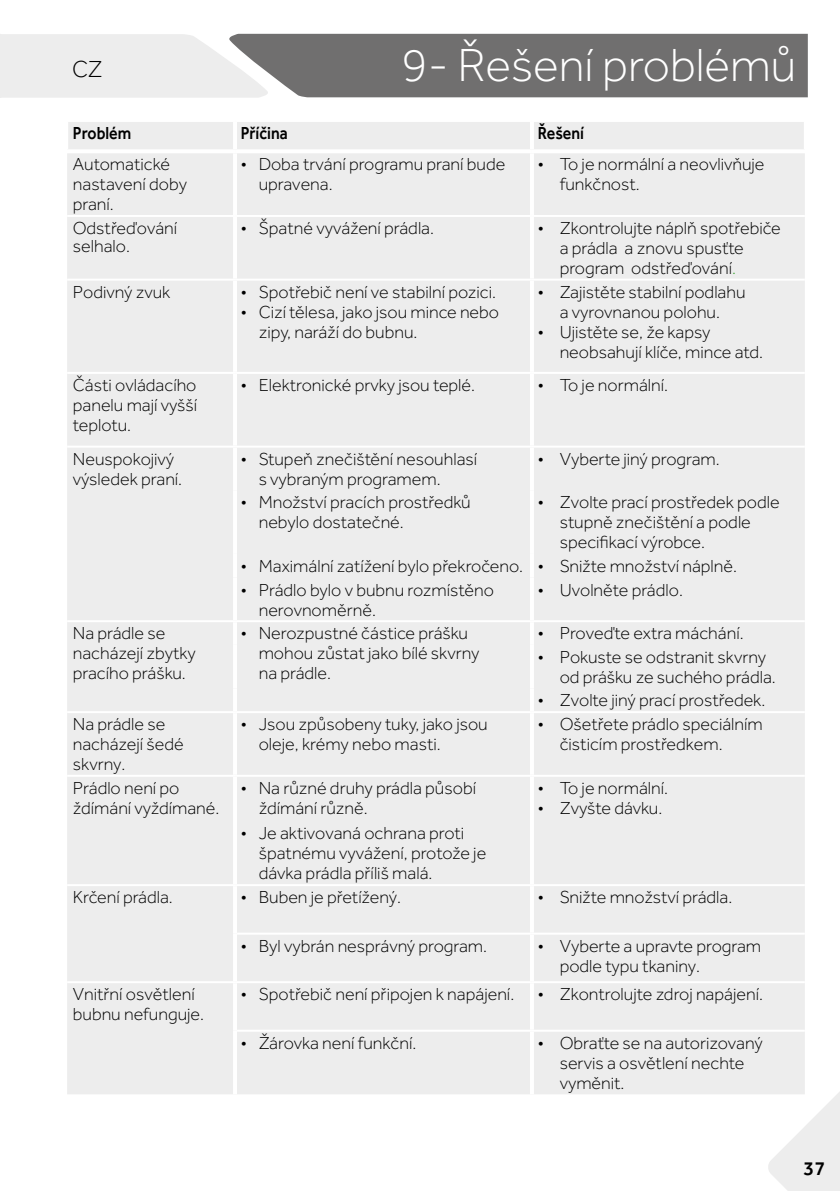
<style>
.page{position:relative;width:840px;height:1191px;background:#fff}
.page>*{position:absolute;margin:0;border:0;box-sizing:border-box;transform-origin:0 0}
.t1{font:300 48px "Effra";color:#fff}
.t2{font:300 24px "Effra";color:#000}
.t3{font:500 20px "Effra";color:#000}
.t4{font:300 18px/20px "Effra";color:#000}
.t5{font:500 18px "Effra";color:#000;scale:.88 1}
.s1{color:#3fa535}
</style>
<div class="page">
<svg style="left:768px;top:1045px;width:71px;height:146px"></svg>
<svg style="left:0;top:34px;width:807px;height:64px;background:#d6d6d6"></svg>
<div style="left:302px;top:34px;width:493px;height:62px;background:#706f6f"></div>
<div style="left:67px;top:122px;width:737px;height:972px;background:#ededed"></div>
<hr style="left:233px;top:153px;width:4px;height:62px;background:#fff">
<svg style="left:529px;top:153px;width:4px;height:62px"></svg>
<hr style="left:233px;top:217px;width:4px;height:62px;background:#fff">
<svg style="left:529px;top:217px;width:4px;height:62px"></svg>
<hr style="left:233px;top:281px;width:4px;height:91px;background:#fff">
<svg style="left:529px;top:281px;width:4px;height:91px"></svg>
<hr style="left:233px;top:374px;width:4px;height:71px;background:#fff">
<svg style="left:529px;top:374px;width:4px;height:71px"></svg>
<hr style="left:233px;top:447px;width:4px;height:43px;background:#fff">
<svg style="left:529px;top:447px;width:4px;height:43px"></svg>
<hr style="left:233px;top:490px;width:4px;height:64px;background:#fff">
<svg style="left:529px;top:490px;width:4px;height:64px"></svg>
<hr style="left:233px;top:554px;width:4px;height:23px;background:#fff">
<svg style="left:529px;top:554px;width:4px;height:23px"></svg>
<hr style="left:233px;top:577px;width:4px;height:43px;background:#fff">
<svg style="left:529px;top:577px;width:4px;height:43px"></svg>
<hr style="left:233px;top:622px;width:4px;height:23px;background:#fff">
<svg style="left:529px;top:622px;width:4px;height:23px"></svg>
<hr style="left:233px;top:645px;width:4px;height:43px;background:#fff">
<svg style="left:529px;top:645px;width:4px;height:43px"></svg>
<hr style="left:233px;top:688px;width:4px;height:23px;background:#fff">
<svg style="left:529px;top:688px;width:4px;height:23px"></svg>
<hr style="left:233px;top:713px;width:4px;height:62px;background:#fff">
<svg style="left:529px;top:713px;width:4px;height:62px"></svg>
<hr style="left:233px;top:777px;width:4px;height:107px;background:#fff">
<svg style="left:529px;top:777px;width:4px;height:107px"></svg>
<hr style="left:233px;top:886px;width:4px;height:47px;background:#fff">
<svg style="left:529px;top:886px;width:4px;height:46px"></svg>
<hr style="left:233px;top:933px;width:4px;height:48px;background:#fff">
<svg style="left:529px;top:934px;width:4px;height:47px"></svg>
<hr style="left:233px;top:983px;width:4px;height:47px;background:#fff">
<svg style="left:529px;top:983px;width:4px;height:46px"></svg>
<hr style="left:233px;top:1030px;width:4px;height:64px;background:#fff">
<svg style="left:529px;top:1031px;width:4px;height:63px"></svg>
<hr style="left:66px;top:122px;width:2px;height:27px;background:#fff">
<hr style="left:803px;top:122px;width:2px;height:27px;background:#fff">
<hr style="left:233px;top:122px;width:4px;height:27px;background:#fff">
<svg style="left:529px;top:122px;width:4px;height:27px"></svg>
<hr style="left:66px;top:149px;width:169px;height:4px;background:#fff">
<hr style="left:235px;top:149px;width:296px;height:4px;background:#fff">
<hr style="left:531px;top:149px;width:274px;height:4px;background:#fff">
<hr style="left:67px;top:279px;width:168px;height:2px;background:#fff">
<hr style="left:235px;top:279px;width:296px;height:2px;background:#fff">
<hr style="left:531px;top:279px;width:273px;height:2px;background:#fff">
<hr style="left:67px;top:372px;width:168px;height:2px;background:#fff">
<hr style="left:235px;top:372px;width:296px;height:2px;background:#fff">
<hr style="left:531px;top:372px;width:273px;height:2px;background:#fff">
<hr style="left:67px;top:445px;width:168px;height:2px;background:#fff">
<hr style="left:235px;top:445px;width:296px;height:2px;background:#fff">
<hr style="left:531px;top:445px;width:273px;height:2px;background:#fff">
<hr style="left:67px;top:215px;width:168px;height:2px;background:#fff">
<hr style="left:235px;top:215px;width:296px;height:2px;background:#fff">
<hr style="left:531px;top:215px;width:273px;height:2px;background:#fff">
<hr style="left:67px;top:620px;width:168px;height:2px;background:#fff">
<hr style="left:235px;top:620px;width:296px;height:2px;background:#fff">
<hr style="left:531px;top:620px;width:273px;height:2px;background:#fff">
<hr style="left:67px;top:711px;width:168px;height:2px;background:#fff">
<hr style="left:235px;top:711px;width:296px;height:2px;background:#fff">
<hr style="left:67px;top:775px;width:168px;height:2px;background:#fff">
<hr style="left:235px;top:775px;width:296px;height:2px;background:#fff">
<hr style="left:67px;top:884px;width:168px;height:2px;background:#fff">
<hr style="left:235px;top:884px;width:296px;height:2px;background:#fff">
<hr style="left:237px;top:932px;width:294px;height:2px;background:#fff">
<hr style="left:67px;top:981px;width:168px;height:2px;background:#fff">
<hr style="left:235px;top:981px;width:296px;height:2px;background:#fff">
<hr style="left:237px;top:1029px;width:294px;height:2px;background:#fff">
<hr style="left:531px;top:711px;width:273px;height:2px;background:#fff">
<hr style="left:531px;top:775px;width:273px;height:2px;background:#fff">
<hr style="left:531px;top:884px;width:273px;height:2px;background:#fff">
<hr style="left:531px;top:932px;width:273px;height:2px;background:#fff">
<hr style="left:531px;top:981px;width:273px;height:2px;background:#fff">
<hr style="left:531px;top:1029px;width:273px;height:2px;background:#fff">
<h2 class="t2" style="left:72px;top:55px;width:32px">CZ</h2>
<h1 class="t1" style="left:401px;top:38px;width:396px">9- Řešení problémů</h1>
<p class="t5" style="left:73px;top:122px;width:68px">Problém</p>
<p class="t5" style="left:240px;top:122px;width:55px">Příčina</p>
<p class="t5" style="left:537px;top:122px;width:54px">Řešení</p>
<p class="t4" style="left:73px;top:154px;width:116px">Automatické nastavení doby praní.</p>
<p class="t4" style="left:258px;top:154px;width:248px;text-indent:-18px">• Doba trvání programu praní bude upravena.</p>
<p class="t4" style="left:559px;top:154px;width:206px;text-indent:-22px">• To je normální a neovlivňuje funkčnost.</p>
<p class="t4" style="left:73px;top:219px;width:106px;line-height:18px">Odstřeďování selhalo.</p>
<p class="t4" style="left:240px;top:218px;width:195px">• Špatné vyvážení prádla.</p>
<p class="t4" style="left:559px;top:218px;width:222px;text-indent:-22px">• Zkontrolujte náplň spotřebiče a prádla a znovu spusťte program odstřeďování<span class="s1">.</span></p>
<p class="t4" style="left:73px;top:281px;width:99px">Podivný zvuk</p>
<p class="t4" style="left:240px;top:281px;width:257px">• Spotřebič není ve stabilní pozici.</p>
<p class="t4" style="left:258px;top:301px;width:242px;text-indent:-18px">• Cizí tělesa, jako jsou mince nebo zipy, naráží do bubnu.</p>
<p class="t4" style="left:537px;top:281px;width:209px;text-align:center">• Zajistěte stabilní podlahu a vyrovnanou polohu.</p>
<p class="t4" style="left:559px;top:321px;width:205px;text-indent:-22px">• Ujistěte se, že kapsy neobsahují klíče, mince atd.</p>
<p class="t4" style="left:73px;top:375px;width:126px;text-align:justify">Části ovládacího panelu mají vyšší teplotu.</p>
<p class="t4" style="left:240px;top:375px;width:236px">• Elektronické prvky jsou teplé.</p>
<p class="t4" style="left:537px;top:375px;width:132px">• To je normální.</p>
<p class="t4" style="left:73px;top:448px;width:111px">Neuspokojivý výsledek praní.</p>
<p class="t4" style="left:258px;top:448px;width:220px;text-indent:-18px">• Stupeň znečištění nesouhlasí s vybraným programem.</p>
<p class="t4" style="left:537px;top:448px;width:183px">• Vyberte jiný program.</p>
<p class="t4" style="left:258px;top:492px;width:213px;text-indent:-18px">• Množství pracích prostředků nebylo dostatečné.</p>
<p class="t4" style="left:559px;top:492px;width:221px;text-indent:-22px">• Zvolte prací prostředek podle stupně znečištění a podle specifikací výrobce.</p>
<p class="t4" style="left:240px;top:556px;width:497px">• Maximální zatížení bylo překročeno. • Snižte množství náplně.</p>
<p class="t4" style="left:258px;top:579px;width:236px;text-indent:-18px">• Prádlo bylo v bubnu rozmístěno nerovnoměrně.</p>
<p class="t4" style="left:537px;top:579px;width:147px">• Uvolněte prádlo.</p>
<p class="t4" style="left:73px;top:623px;width:124px">Na prádle se nacházejí zbytky pracího prášku.</p>
<p class="t4" style="left:258px;top:623px;width:222px;text-indent:-18px">• Nerozpustné částice prášku mohou zůstat jako bílé skvrny na prádle.</p>
<p class="t4" style="left:537px;top:623px;width:207px">• Proveďte extra máchání.</p>
<p class="t4" style="left:559px;top:647px;width:217px;text-indent:-22px">• Pokuste se odstranit skvrny od prášku ze suchého prádla.</p>
<p class="t4" style="left:537px;top:690px;width:229px">• Zvolte jiný prací prostředek.</p>
<p class="t4" style="left:73px;top:714px;width:112px">Na prádle se nacházejí šedé skvrny.</p>
<p class="t4" style="left:258px;top:714px;width:230px;text-indent:-18px">• Jsou způsobeny tuky, jako jsou oleje, krémy nebo masti.</p>
<p class="t4" style="left:559px;top:714px;width:204px;text-indent:-22px">• Ošetřete prádlo speciálním čisticím prostředkem.</p>
<p class="t4" style="left:73px;top:777px;width:148px">Prádlo není po ždímání vyždímané.</p>
<p class="t4" style="left:258px;top:777px;width:219px;text-indent:-18px">• Na různé druhy prádla působí ždímání různě.</p>
<p class="t4" style="left:258px;top:823px;width:229px;text-indent:-18px">• Je aktivovaná ochrana proti špatnému vyvážení, protože je dávka prádla příliš malá.</p>
<p class="t4" style="left:537px;top:777px;width:132px">• To je normální.</p>
<p class="t4" style="left:537px;top:797px;width:126px">• Zvyšte dávku.</p>
<p class="t4" style="left:73px;top:887px;width:101px">Krčení prádla.</p>
<p class="t4" style="left:240px;top:887px;width:162px">• Buben je přetížený.</p>
<p class="t4" style="left:537px;top:887px;width:196px">• Snižte množství prádla.</p>
<p class="t4" style="left:240px;top:935px;width:248px">• Byl vybrán nesprávný program.</p>
<p class="t4" style="left:559px;top:935px;width:203px;text-indent:-22px">• Vyberte a upravte program podle typu tkaniny.</p>
<p class="t4" style="left:73px;top:984px;width:133px">Vnitřní osvětlení bubnu nefunguje.</p>
<p class="t4" style="left:240px;top:984px;width:275px">• Spotřebič není připojen k napájení.</p>
<p class="t4" style="left:537px;top:984px;width:227px">• Zkontrolujte zdroj napájení.</p>
<p class="t4" style="left:240px;top:1032px;width:177px">• Žárovka není funkční.</p>
<p class="t4" style="left:559px;top:1032px;width:204px;text-indent:-22px">• Obraťte se na autorizovaný servis a osvětlení nechte vyměnit.</p>
<p class="t3" style="left:803px;top:1156px;width:23px">37</p>
</div>
